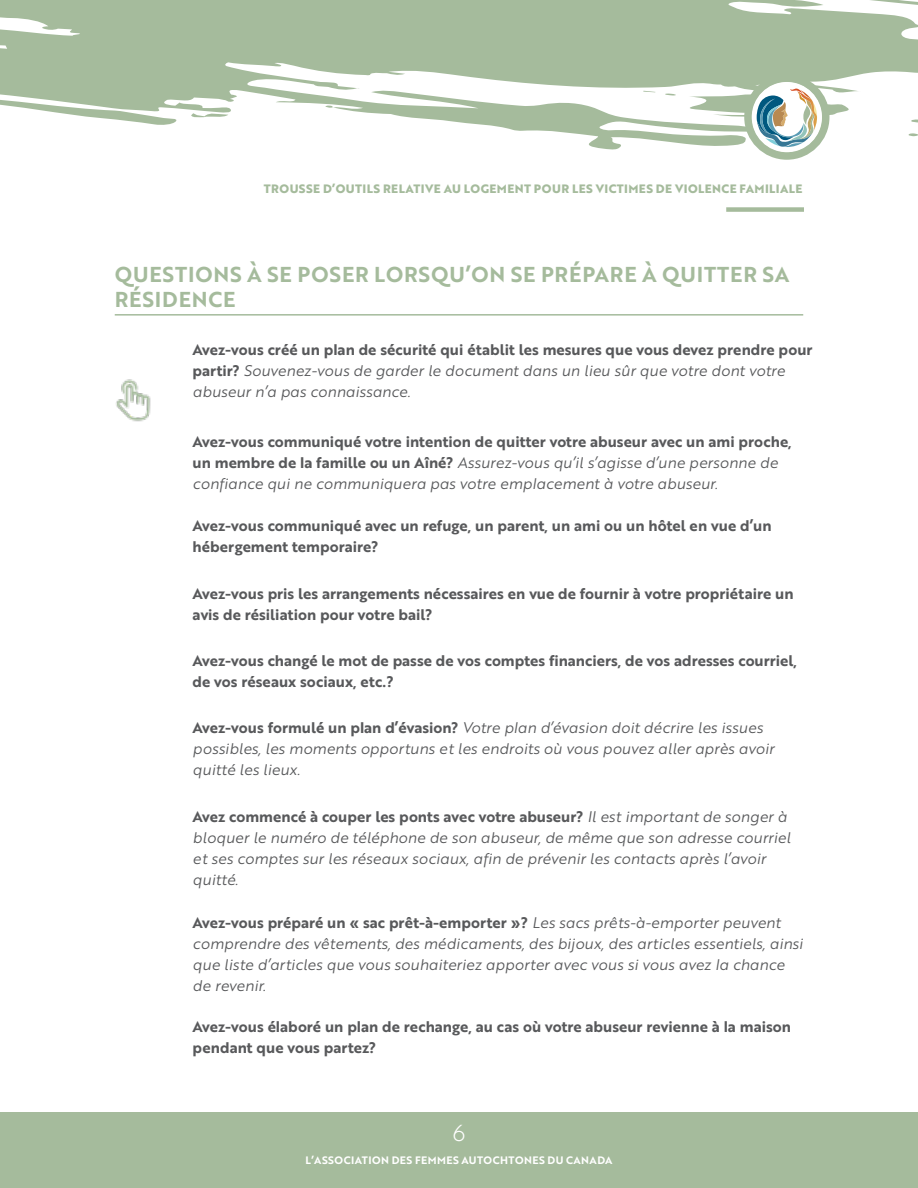
<style>
.page{position:relative;width:918px;height:1188px;background:#fff}
.page>*{position:absolute;margin:0;border:0;box-sizing:border-box;transform-origin:0 0}
.t1{font:22.5px "Brother 1816 Light";color:#fff}
.t2{font:21px/25.2px "Brother 1816 Bold";letter-spacing:.04em;color:#a5bb9c}
.t3{font:15px/21px "Brother 1816 Book Italic";color:#58595b}
.t4{font:15px/21px "Brother 1816 Bold";color:#58595b}
.t5{font:700 11.85px "Brother 1816 Extra";letter-spacing:.035em;color:#a5bb9c}
.t6{font:10.5px "Brother 1816 Bold";letter-spacing:.04em;color:#fff}
.s1{font-family:"Brother 1816 Bold"}
.s2{font-family:"Brother 1816 Book Italic"}
</style>
<div class="page">
<hr style="left:115px;top:314px;width:688px;height:2px;background:#a5bb9c">
<img style="left:116px;top:379px;width:35px;height:43px">
<div style="left:0;top:1112px;width:918px;height:76px;background:#a5bb9c"></div>
<svg style="left:0;top:0;width:918px;height:150px;fill:#a5bb9c"></svg>
<svg style="left:908px;top:133px;width:10px;height:3px"></svg>
<svg style="left:643px;top:91px;width:12px;height:1px"></svg>
<svg style="left:664px;top:93px;width:12px;height:3px"></svg>
<svg style="left:191px;top:112px;width:37px;height:7px"></svg>
<svg style="left:325px;top:105px;width:9px;height:3px"></svg>
<div style="left:726px;top:207px;width:78px;height:5px;background:#a5bb9c"></div>
<svg style="left:748px;top:78px;width:78px;height:78px"></svg>
<div style="left:744px;top:74px;width:86px;height:86px;border:8px solid #a5bb9c;border-radius:50%"></div>
<div style="left:753px;top:83px;width:68px;height:68px;background:#fff;border-radius:50%"></div>
<div style="left:752px;top:82px;width:70px;height:70px;border:2px solid #fff;border-radius:50%"></div>
<svg style="left:685px;top:88px;width:169px;height:59px"></svg>
<p class="t5" style="left:264px;top:180px;width:540px">TROUSSE D’OUTILS RELATIVE AU LOGEMENT POUR LES VICTIMES DE VIOLENCE FAMILIALE</p>
<h2 class="t2" style="left:115px;top:261px;width:676px">QUESTIONS À SE POSER LORSQU’ON SE PRÉPARE À QUITTER SA<br>RÉSIDENCE</h2>
<p class="t4" style="left:193px;top:338px;width:621px">Avez-vous créé un plan de sécurité qui établit les mesures que vous devez prendre pour</p>
<p class="t3" style="left:193px;top:359px;width:594px"><span class="s1">partir?</span> Souvenez-vous de garder le document dans un lieu sûr que votre dont votre abuseur n’a pas connaissance.</p>
<p class="t4" style="left:193px;top:430px;width:601px">Avez-vous communiqué votre intention de quitter votre abuseur avec un ami proche,</p>
<p class="t3" style="left:193px;top:451px;width:587px"><span class="s1">un membre de la famille ou un Aîné?</span> Assurez-vous qu’il s’agisse d’une personne de confiance qui ne communiquera pas votre emplacement à votre abuseur.</p>
<p class="t4" style="left:193px;top:515px;width:581px">Avez-vous communiqué avec un refuge, un parent, un ami ou un hôtel en vue d’un hébergement temporaire?</p>
<p class="t4" style="left:193px;top:583px;width:602px">Avez-vous pris les arrangements nécessaires en vue de fournir à votre propriétaire un avis de résiliation pour votre bail?</p>
<p class="t4" style="left:193px;top:650px;width:606px">Avez-vous changé le mot de passe de vos comptes financiers, de vos adresses courriel, de vos réseaux sociaux, etc.?</p>
<p class="t3" style="left:193px;top:716px;width:583px"><span class="s1">Avez-vous formulé un plan d’évasion?</span> Votre plan d’évasion doit décrire les issues possibles, les moments opportuns et les endroits où vous pouvez aller après avoir quitté les lieux.</p>
<p class="t4" style="left:193px;top:806px;width:596px">Avez commencé à couper les ponts avec votre abuseur? <span class="s2">Il est important de songer à</span></p>
<p class="t3" style="left:193px;top:827px;width:599px">bloquer le numéro de téléphone de son abuseur, de même que son adresse courriel et ses comptes sur les réseaux sociaux, afin de prévenir les contacts après l’avoir quitté.</p>
<p class="t4" style="left:193px;top:912px;width:590px">Avez-vous préparé un « sac prêt-à-emporter »? <span class="s2">Les sacs prêts-à-emporter peuvent</span></p>
<p class="t3" style="left:193px;top:933px;width:612px">comprendre des vêtements, des médicaments, des bijoux, des articles essentiels, ainsi que liste d’articles que vous souhaiteriez apporter avec vous si vous avez la chance de revenir.</p>
<p class="t4" style="left:193px;top:1016px;width:600px">Avez-vous élaboré un plan de rechange, au cas où votre abuseur revienne à la maison pendant que vous partez?</p>
<h1 class="t1" style="left:452px;top:1116px;width:15px">6</h1>
<p class="t6" style="left:305px;top:1152px;width:309px">L’ASSOCIATION DES FEMMES AUTOCHTONES DU CANADA</p>
</div>
